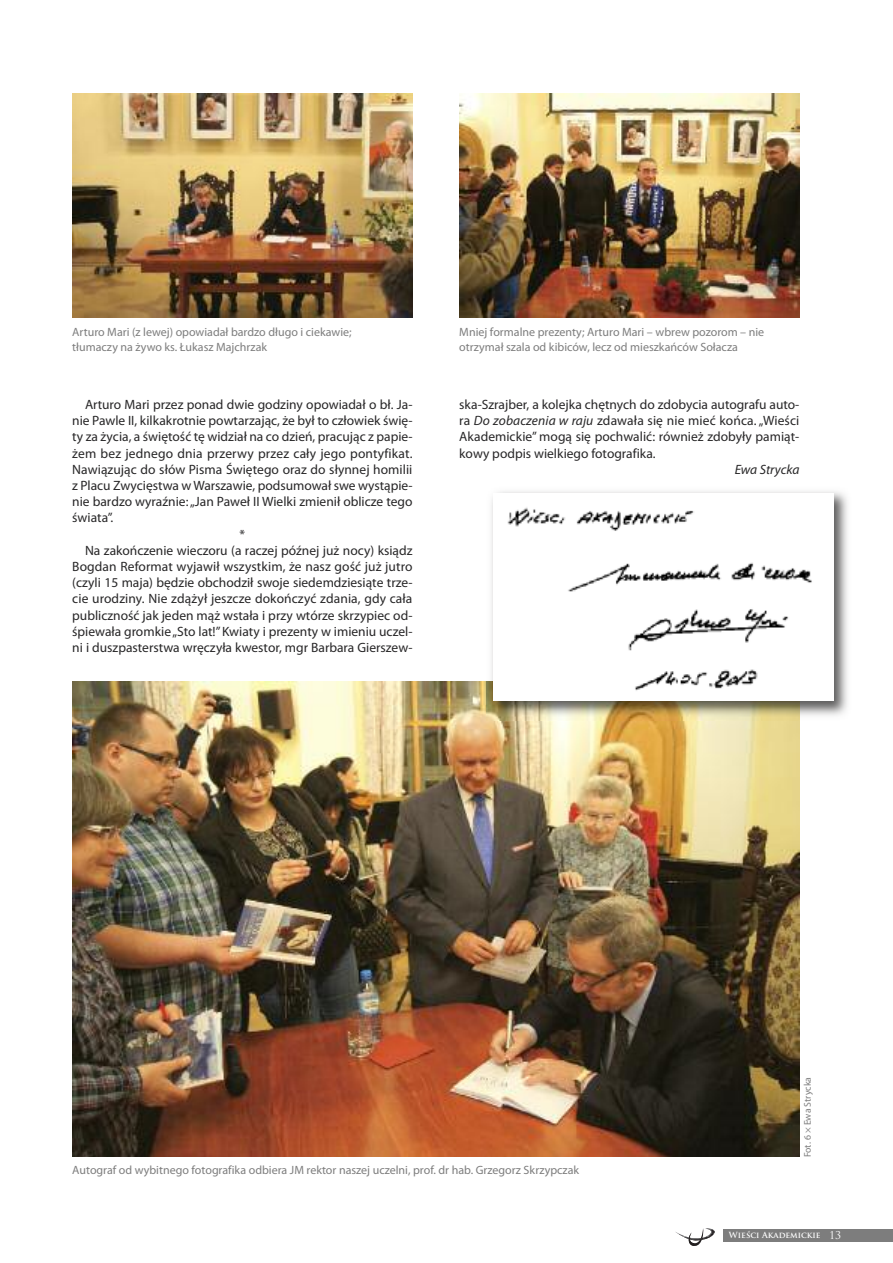
<style>
.page{position:relative;width:893px;height:1263px;background:#fff}
.page>*{position:absolute;margin:0;border:0;box-sizing:border-box;transform-origin:0 0}
.t1{font:13.5px/16.2px "Myriad Pro";color:#272627;text-align:justify}
.t2{font:italic 13.5px "Myriad Pro";letter-spacing:-.005em;color:#272627}
.t3{font:12px/14.4px "Myriad Pro";color:#7d7d7d}
.t4{font:9.75px "Myriad Pro";color:#7d7d7d}
.t5{font:700 8.25px "Trajan Pro";color:#fff}
.s1{font-style:italic}
.s2{font-weight:400;font-size:10.5px}
</style>
<div class="page">
<svg style="left:676px;top:1228px;width:39px;height:18px"></svg>
<div style="left:723px;top:1229px;width:170px;height:13px;background:#7d7d7d"></div>
<img style="left:72px;top:681px;width:727px;height:476px">
<img style="left:72px;top:94px;width:340px;height:223px">
<img style="left:459px;top:94px;width:340px;height:223px">
<img style="left:487px;top:491px;width:361px;height:230px">
<img style="left:493px;top:493px;width:340px;height:206px">
<p class="t3" style="left:72px;top:326px;width:281px">Arturo Mari (z lewej) opowiadał bardzo długo i ciekawie; tłumaczy na żywo ks. Łukasz Majchrzak</p>
<p class="t3" style="left:459px;top:326px;width:307px">Mniej formalne prezenty; Arturo Mari – wbrew pozorom – nie otrzymał szala od kibiców, lecz od mieszkańców Sołacza</p>
<p class="t1" style="left:85px;top:397px;width:329px">Arturo Mari przez ponad dwie godziny opowiadał o bł. Ja-</p>
<p class="t1" style="left:72px;top:414px;width:342px">nie Pawle II, kilkakrotnie powtarzając, że był to człowiek świę-</p>
<p class="t1" style="left:72px;top:430px;width:342px">ty za życia, a świętość tę widział na co dzień, pracując z papie-</p>
<p class="t1" style="left:72px;top:446px;width:342px">żem bez jednego dnia przerwy przez cały jego pontyfikat.</p>
<p class="t1" style="left:72px;top:462px;width:342px">Nawiązując do słów Pisma Świętego oraz do słynnej homilii</p>
<p class="t1" style="left:72px;top:478px;width:342px">z Placu Zwycięstwa w Warszawie, podsumował swe wystąpie-</p>
<p class="t1" style="left:72px;top:495px;width:342px">nie bardzo wyraźnie:„Jan Paweł II Wielki zmienił oblicze tego</p>
<p class="t1" style="left:72px;top:511px;width:42px">świata”.</p>
<p class="t1" style="left:240px;top:527px;width:7px">*</p>
<p class="t1" style="left:85px;top:543px;width:329px">Na zakończenie wieczoru (a raczej późnej już nocy) ksiądz</p>
<p class="t1" style="left:72px;top:559px;width:342px">Bogdan Reformat wyjawił wszystkim, że nasz gość już jutro</p>
<p class="t1" style="left:72px;top:576px;width:342px">(czyli 15 maja) będzie obchodził swoje siedemdziesiąte trze-</p>
<p class="t1" style="left:72px;top:592px;width:342px">cie urodziny. Nie zdążył jeszcze dokończyć zdania, gdy cała</p>
<p class="t1" style="left:72px;top:608px;width:342px">publiczność jak jeden mąż wstała i przy wtórze skrzypiec od-</p>
<p class="t1" style="left:72px;top:624px;width:342px">śpiewała gromkie„Sto lat!”Kwiaty i prezenty w imieniu uczel-</p>
<p class="t1" style="left:72px;top:640px;width:342px">ni i duszpasterstwa wręczyła kwestor, mgr Barbara Gierszew-</p>
<p class="t1" style="left:459px;top:397px;width:342px">ska-Szrajber, a kolejka chętnych do zdobycia autografu auto&shy;ra <span class="s1">Do zobaczenia w raju</span> zdawała się nie mieć końca.„Wieści Akademickie” mogą się pochwalić: również zdobyły pamiąt&shy;kowy podpis wielkiego fotografika.</p>
<p class="t2" style="left:735px;top:464px;width:66px">Ewa Strycka</p>
<p class="t4" style="left:804px;top:1157px;width:82px;rotate:-90deg">Fot. 6 × Ewa Strycka</p>
<p class="t3" style="left:72px;top:1164px;width:508px">Autograf od wybitnego fotografika odbiera JM rektor naszej uczelni, prof. dr hab. Grzegorz Skrzypczak</p>
<p class="t5" style="left:729px;top:1231px;width:114px">Wieści Akademickie <span class="s2">13</span></p>
</div>
